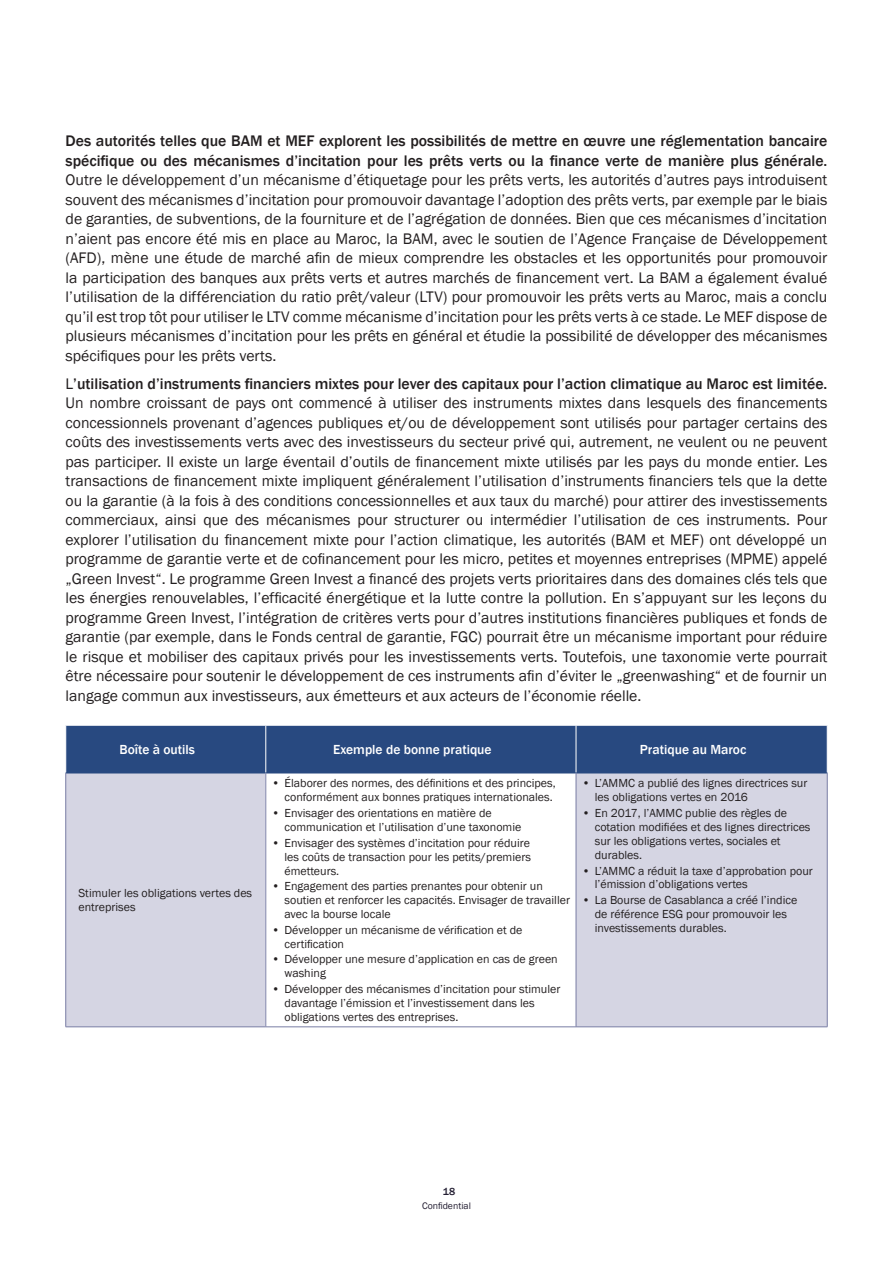
<style>
.page{position:relative;width:893px;height:1263px;background:#fff}
.page>*{position:absolute;margin:0;border:0;box-sizing:border-box;transform-origin:0 0}
.Texte{font:15.75px/19.5px "Franklin Gothic";color:#231f20;text-align:justify}
.t1{font:500 13.5px "Franklin Gothic";color:#fff}
.Texte-2{font:12px/14px "Franklin Gothic";color:#231f20}
.t2{font:500 10.5px "Franklin Gothic";color:#231e32}
.t3{font:9.75px "Franklin Gothic";color:#231e32}
.s1{font-weight:500}
</style>
<div class="page">
<div style="left:66px;top:726px;width:761px;height:47px;background:#284980"></div>
<div style="left:66px;top:774px;width:761px;height:252px;background:#d5d5e3"></div>
<div style="left:266px;top:773px;width:310px;height:254px;background:#fff"></div>
<hr style="left:266px;top:725px;width:1px;height:48px;background:#fff">
<hr style="left:576px;top:725px;width:1px;height:48px;background:#fff">
<hr style="left:66px;top:773px;width:200px;height:1px;background:#284980">
<hr style="left:266px;top:773px;width:310px;height:1px;background:#284980">
<hr style="left:576px;top:773px;width:251px;height:1px;background:#284980">
<hr style="left:65px;top:773px;width:1px;height:254px;background:#797da5">
<hr style="left:66px;top:1026px;width:200px;height:1px;background:#797da5">
<hr style="left:266px;top:1026px;width:310px;height:1px;background:#797da5">
<hr style="left:576px;top:1026px;width:251px;height:1px;background:#797da5">
<hr style="left:266px;top:773px;width:1px;height:254px;background:#797da5">
<hr style="left:576px;top:773px;width:1px;height:254px;background:#797da5">
<hr style="left:827px;top:773px;width:1px;height:254px;background:#797da5">
<p class="Texte" style="left:66px;top:131px;width:763px"><span class="s1">Des autorités telles que BAM et MEF explorent les possibilités de mettre en œuvre une réglementation bancaire spécifique ou des mécanismes d’incitation pour les prêts verts ou la finance verte de manière plus générale.<br></span>Outre le développement d’un mécanisme d’étiquetage pour les prêts verts, les autorités d’autres pays introduisent souvent des mécanismes d’incitation pour promouvoir davantage l’adoption des prêts verts, par exemple par le biais de garanties, de subventions, de la fourniture et de l’agrégation de données. Bien que ces mécanismes d’incitation n’aient pas encore été mis en place au Maroc, la BAM, avec le soutien de l’Agence Française de Développement (AFD), mène une étude de marché afin de mieux comprendre les obstacles et les opportunités pour promouvoir la participation des banques aux prêts verts et autres marchés de financement vert. La BAM a également évalué l’utilisation de la différenciation du ratio prêt/valeur (LTV) pour promouvoir les prêts verts au Maroc, mais a conclu qu’il est trop tôt pour utiliser le LTV comme mécanisme d’incitation pour les prêts verts à ce stade. Le MEF dispose de plusieurs mécanismes d’incitation pour les prêts en général et étudie la possibilité de développer des mécanismes spécifiques pour les prêts verts.</p>
<p class="Texte" style="left:66px;top:374px;width:763px">L<span class="s1">’utilisation d’instruments financiers mixtes pour lever des capitaux pour l’action climatique au Maroc est limitée.<br></span>Un nombre croissant de pays ont commencé à utiliser des instruments mixtes dans lesquels des financements concessionnels provenant d’agences publiques et/ou de développement sont utilisés pour partager certains des coûts des investissements verts avec des investisseurs du secteur privé qui, autrement, ne veulent ou ne peuvent pas participer. Il existe un large éventail d’outils de financement mixte utilisés par les pays du monde entier. Les transactions de financement mixte impliquent généralement l’utilisation d’instruments financiers tels que la dette ou la garantie (à la fois à des conditions concessionnelles et aux taux du marché) pour attirer des investissements commerciaux, ainsi que des mécanismes pour structurer ou intermédier l’utilisation de ces instruments. Pour explorer l’utilisation du financement mixte pour l’action climatique, les autorités (BAM et MEF) ont développé un programme de garantie verte et de cofinancement pour les micro, petites et moyennes entreprises (MPME) appelé „Green Invest“. Le programme Green Invest a financé des projets verts prioritaires dans des domaines clés tels que les énergies renouvelables, l’efficacité énergétique et la lutte contre la pollution. En s’appuyant sur les leçons du programme Green Invest, l’intégration de critères verts pour d’autres institutions financières publiques et fonds de garantie (par exemple, dans le Fonds central de garantie, FGC) pourrait être un mécanisme important pour réduire le risque et mobiliser des capitaux privés pour les investissements verts. Toutefois, une taxonomie verte pourrait être nécessaire pour soutenir le développement de ces instruments afin d’éviter le „greenwashing“ et de fournir un langage commun aux investisseurs, aux émetteurs et aux acteurs de l’économie réelle.</p>
<p class="t1" style="left:120px;top:741px;width:77px">Boîte à outils</p>
<p class="t1" style="left:333px;top:741px;width:160px">Exemple de bonne pratique</p>
<p class="t1" style="left:640px;top:741px;width:108px">Pratique au Maroc</p>
<p class="Texte-2" style="left:78px;top:886px;width:175px">Stimuler les obligations vertes des entreprises</p>
<p class="Texte-2" style="left:272px;top:777px;width:285px;text-align:right">• Élaborer des normes, des définitions et des principes, conformément aux bonnes pratiques internationales.</p>
<p class="Texte-2" style="left:285px;top:806px;width:238px;text-indent:-13px">• Envisager des orientations en matière de communication et l’utilisation d’une taxonomie</p>
<p class="Texte-2" style="left:285px;top:836px;width:248px;text-align:justify;text-indent:-13px">• Envisager des systèmes d’incitation pour réduire les coûts de transaction pour les petits/premiers émetteurs.</p>
<p class="Texte-2" style="left:285px;top:879px;width:287px;text-indent:-13px">• Engagement des parties prenantes pour obtenir un soutien et renforcer les capacités. Envisager de travailler avec la bourse locale</p>
<p class="Texte-2" style="left:285px;top:923px;width:239px;text-indent:-13px">• Développer un mécanisme de vérification et de certification</p>
<p class="Texte-2" style="left:285px;top:952px;width:275px;text-indent:-13px">• Développer une mesure d’application en cas de green washing</p>
<p class="Texte-2" style="left:285px;top:982px;width:277px;text-indent:-13px">• Développer des mécanismes d’incitation pour stimuler davantage l’émission et l’investissement dans les obligations vertes des entreprises.</p>
<p class="Texte-2" style="left:595px;top:777px;width:214px;text-indent:-13px">• L’AMMC a publié des lignes directrices sur les obligations vertes en 2016</p>
<p class="Texte-2" style="left:595px;top:806px;width:217px;text-indent:-13px">• En 2017, l’AMMC publie des règles de cotation modifiées et des lignes directrices sur les obligations vertes, sociales et durables.</p>
<p class="Texte-2" style="left:595px;top:864px;width:220px;text-indent:-13px">• L’AMMC a réduit la taxe d’approbation pour l’émission d’obligations vertes</p>
<p class="Texte-2" style="left:595px;top:893px;width:204px;text-indent:-13px">• La Bourse de Casablanca a créé l’indice de référence ESG pour promouvoir les investissements durables.</p>
<p class="t2" style="left:443px;top:1185px;width:14px">18</p>
<p class="t3" style="left:422px;top:1199px;width:50px">Confidential</p>
</div>
